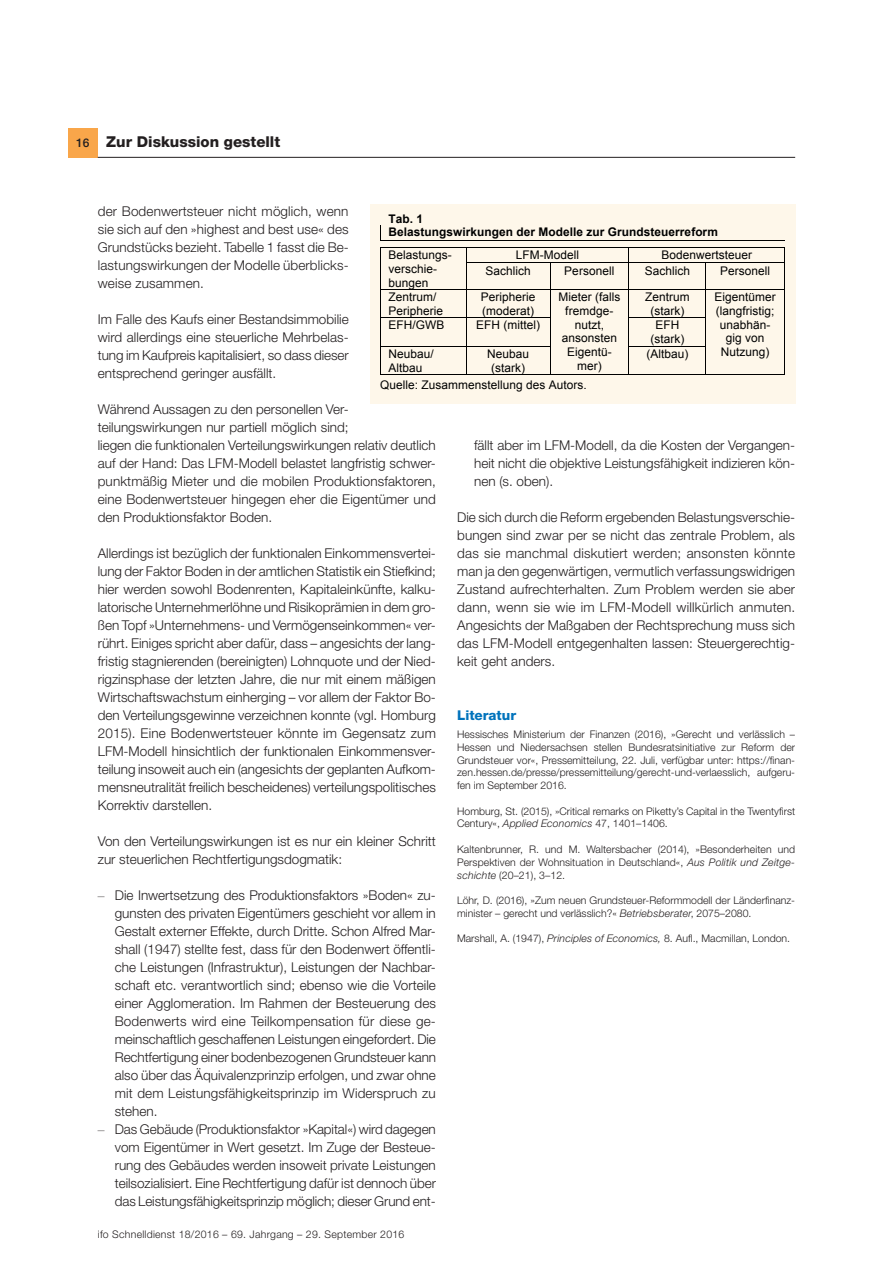
<style>
.page{position:relative;width:893px;height:1263px;background:#fff}
.page>*{position:absolute;margin:0;border:0;box-sizing:border-box;transform-origin:0 0}
.t1{font:800 15px "Helvetica Neue LT Std";color:#231f20}
.Fliesstext{font:300 13.5px/18px "Helvetica Neue LT Std";color:#231f20;text-align:justify}
.Überschrift_9_pt{font:800 13.5px "Helvetica Neue LT Std";color:#0073bc}
.t2{font:11.85px/13.8px "Arial";letter-spacing:.005em;color:#000;text-align:center}
.t3{font:700 11.85px/13.6px "Arial";letter-spacing:.005em;color:#000}
.Literatur{font:300 10.5px/12.8px "Helvetica Neue LT Std";color:#231f20;text-align:justify}
.Literatur-2{font:300 10.5px "Helvetica Neue LT Std";letter-spacing:.025em;color:#231f20}
.s1{font-weight:500;font-size:12px}
.s2{font-family:"Times New Roman MT Std";font-weight:400}
.s3{font-style:italic}
</style>
<div class="page">
<div style="left:68px;top:128px;width:30px;height:30px;background:#f9a64a"></div>
<hr style="left:98px;top:157px;width:697px;height:1px;background:#231f20">
<div style="left:370px;top:204px;width:425px;height:200px;background:#fef7ea"></div>
<hr style="left:381px;top:240px;width:404px;height:1px;background:#000">
<svg style="left:380px;top:225px;width:1px;height:16px"></svg>
<hr style="left:381px;top:247px;width:85px;height:1px;background:#000">
<hr style="left:467px;top:247px;width:161px;height:1px;background:#000">
<hr style="left:629px;top:247px;width:155px;height:1px;background:#000">
<hr style="left:467px;top:262px;width:83px;height:1px;background:#000">
<hr style="left:551px;top:262px;width:77px;height:1px;background:#000">
<hr style="left:629px;top:262px;width:76px;height:1px;background:#000">
<hr style="left:706px;top:262px;width:78px;height:1px;background:#000">
<hr style="left:381px;top:289px;width:85px;height:1px;background:#000">
<hr style="left:467px;top:289px;width:83px;height:1px;background:#000">
<hr style="left:551px;top:289px;width:77px;height:1px;background:#000">
<hr style="left:629px;top:289px;width:76px;height:1px;background:#000">
<hr style="left:706px;top:289px;width:78px;height:1px;background:#000">
<hr style="left:381px;top:318px;width:85px;height:1px;background:#000">
<hr style="left:467px;top:318px;width:83px;height:1px;background:#000">
<hr style="left:629px;top:318px;width:76px;height:1px;background:#000">
<hr style="left:381px;top:346px;width:85px;height:1px;background:#000">
<hr style="left:467px;top:346px;width:83px;height:1px;background:#000">
<hr style="left:629px;top:346px;width:76px;height:1px;background:#000">
<svg style="left:380px;top:247px;width:1px;height:128px"></svg>
<hr style="left:381px;top:374px;width:85px;height:1px;background:#000">
<svg style="left:466px;top:247px;width:1px;height:128px"></svg>
<hr style="left:467px;top:374px;width:83px;height:1px;background:#000">
<svg style="left:550px;top:262px;width:1px;height:113px"></svg>
<hr style="left:551px;top:374px;width:77px;height:1px;background:#000">
<svg style="left:628px;top:247px;width:1px;height:128px"></svg>
<hr style="left:629px;top:374px;width:76px;height:1px;background:#000">
<svg style="left:705px;top:262px;width:1px;height:113px"></svg>
<hr style="left:706px;top:374px;width:78px;height:1px;background:#000">
<svg style="left:784px;top:247px;width:1px;height:128px"></svg>
<p class="t1" style="left:76px;top:132px;width:205px"><span class="s1">16</span> Zur Diskussion gestellt</p>
<p class="Fliesstext" style="left:98px;top:202px;width:252px">der Bodenwertsteuer nicht möglich, wenn sie sich auf den »highest and best use« des Grundstücks bezieht. Tabelle 1 fasst die Be&shy;lastungswirkungen der Modelle überblicks&shy;weise zusammen.</p>
<p class="Fliesstext" style="left:98px;top:310px;width:252px">Im Falle des Kaufs einer Bestandsimmobilie wird allerdings eine steuerliche Mehrbelas&shy;tung im Kaufpreis kapitalisiert, so dass dieser entsprechend geringer ausfällt.</p>
<p class="Fliesstext" style="left:98px;top:400px;width:340px;text-align:left">Während Aussagen zu den personellen Ver&shy;teilungswirkungen nur partiell möglich sind;<br>liegen die funktionalen Verteilungswirkungen relativ deutlich auf der Hand: Das LFM-Modell belastet langfristig schwer&shy;punktmäßig Mieter und die mobilen Produktionsfaktoren, eine Bodenwertsteuer hingegen eher die Eigentümer und den Produktionsfaktor Boden.</p>
<p class="Fliesstext" style="left:98px;top:544px;width:340px">Allerdings ist bezüglich der funktionalen Einkommensvertei&shy;lung der Faktor Boden in der amtlichen Statistik ein Stiefkind; hier werden sowohl Bodenrenten, Kapitaleinkünfte, kalku&shy;latorische Unternehmerlöhne und Risikoprämien in dem gro&shy;ßen Topf »Unternehmens- und Vermögenseinkommen« ver&shy;rührt. Einiges spricht aber dafür, dass – angesichts der lang&shy;fristig stagnierenden (bereinigten) Lohnquote und der Nied&shy;rigzinsphase der letzten Jahre, die nur mit einem mäßigen Wirtschaftswachstum einherging – vor allem der Faktor Bo&shy;den Verteilungsgewinne verzeichnen konnte (vgl. Homburg 2015). Eine Bodenwertsteuer könnte im Gegensatz zum LFM-Modell hinsichtlich der funktionalen Einkommensver&shy;teilung insoweit auch ein (angesichts der geplanten Aufkom&shy;mensneutralität freilich bescheidenes) verteilungspolitisches Korrektiv darstellen.</p>
<p class="Fliesstext" style="left:98px;top:832px;width:340px">Von den Verteilungswirkungen ist es nur ein kleiner Schritt zur steuerlichen Rechtfertigungsdogmatik:</p>
<p class="Fliesstext" style="left:115px;top:886px;width:323px;text-indent:-17px"><span class="s2">–</span> Die Inwertsetzung des Produktionsfaktors »Boden« zu&shy;gunsten des privaten Eigentümers geschieht vor allem in Gestalt externer Effekte, durch Dritte. Schon Alfred Mar&shy;shall (1947) stellte fest, dass für den Bodenwert öffentli&shy;che Leistungen (Infrastruktur), Leistungen der Nachbar&shy;schaft etc. verantwortlich sind; ebenso wie die Vorteile einer Agglomeration. Im Rahmen der Besteuerung des Bodenwerts wird eine Teilkompensation für diese ge&shy;meinschaftlich geschaffenen Leistungen eingefordert. Die Rechtfertigung einer bodenbezogenen Grundsteuer kann also über das Äquivalenzprinzip erfolgen, und zwar ohne mit dem Leistungsfähigkeitsprinzip im Widerspruch zu stehen.</p>
<p class="Fliesstext" style="left:115px;top:1120px;width:323px;text-indent:-17px"><span class="s2">–</span> Das Gebäude (Produktionsfaktor »Kapital«) wird dagegen vom Eigentümer in Wert gesetzt. Im Zuge der Besteue&shy;rung des Gebäudes werden insoweit private Leistungen teilsozialisiert. Eine Rechtfertigung dafür ist dennoch über das Leistungsfähigkeitsprinzip möglich; dieser Grund ent-</p>
<p class="t3" style="left:389px;top:211px;width:331px">Tab. 1<br>Belastungswirkungen der Modelle zur Grundsteuerreform</p>
<p class="t2" style="left:389px;top:248px;width:65px;text-align:left">Belastungs&shy;verschie&shy;bungen</p>
<p class="t2" style="left:516px;top:248px;width:65px">LFM-Modell</p>
<p class="t2" style="left:661px;top:248px;width:92px">Bodenwertsteuer</p>
<p class="t2" style="left:485px;top:264px;width:47px">Sachlich</p>
<p class="t2" style="left:564px;top:264px;width:52px">Personell</p>
<p class="t2" style="left:645px;top:264px;width:47px">Sachlich</p>
<p class="t2" style="left:720px;top:264px;width:52px">Personell</p>
<p class="t2" style="left:389px;top:290px;width:56px;text-align:left">Zentrum/<br>Peripherie</p>
<p class="t2" style="left:481px;top:290px;width:56px;text-align:left">Peripherie (moderat)</p>
<p class="t2" style="left:558px;top:290px;width:64px">Mieter (falls fremdge&shy;nutzt, ansonsten<br>Eigentü&shy;mer)</p>
<p class="t2" style="left:645px;top:290px;width:46px">Zentrum (stark)</p>
<p class="t2" style="left:714px;top:290px;width:63px">Eigentümer (langfristig; unabhän&shy;gig von<br>Nutzung)</p>
<p class="t2" style="left:389px;top:318px;width:57px">EFH/GWB</p>
<p class="t2" style="left:476px;top:318px;width:65px">EFH (mittel)</p>
<p class="t2" style="left:650px;top:318px;width:35px">EFH (stark)</p>
<p class="t2" style="left:389px;top:347px;width:47px;text-align:left">Neubau/<br>Altbau</p>
<p class="t2" style="left:487px;top:347px;width:43px">Neubau (stark)</p>
<p class="t2" style="left:646px;top:347px;width:43px">(Altbau)</p>
<p class="t2" style="left:380px;top:378px;width:208px">Quelle: Zusammenstellung des Autors.</p>
<p class="Fliesstext" style="left:474px;top:436px;width:323px">fällt aber im LFM-Modell, da die Kosten der Vergangen&shy;heit nicht die objektive Leistungsfähigkeit indizieren kön&shy;nen (s. oben).</p>
<p class="Fliesstext" style="left:457px;top:508px;width:340px">Die sich durch die Reform ergebenden Belastungsverschie&shy;bungen sind zwar per se nicht das zentrale Problem, als das sie manchmal diskutiert werden; ansonsten könnte man ja den gegenwärtigen, vermutlich verfassungswidrigen Zustand aufrechterhalten. Zum Problem werden sie aber dann, wenn sie wie im LFM-Modell willkürlich anmuten.<br>Angesichts der Maßgaben der Rechtsprechung muss sich das LFM-Modell entgegenhalten lassen: Steuergerechtig&shy;keit geht anders.</p>
<p class="Überschrift_9_pt" style="left:457px;top:707px;width:61px">Literatur</p>
<p class="Literatur" style="left:457px;top:728px;width:340px">Hessisches Ministerium der Finanzen (2016), »Gerecht und verlässlich – Hessen und Niedersachsen stellen Bundesratsinitiative zur Reform der Grundsteuer vor«, Pressemitteilung, 22. Juli, verfügbar unter: https://finan&shy;zen.hessen.de/presse/pressemitteilung/gerecht-und-verlaesslich, aufgeru&shy;fen im September 2016.</p>
<p class="Literatur" style="left:457px;top:804px;width:340px">Homburg, St. (2015), »Critical remarks on Piketty’s Capital in the Twentyfirst<br>Century«, <span class="s3">Applied Economics</span> 47, 1401–1406.</p>
<p class="Literatur" style="left:457px;top:843px;width:340px">Kaltenbrunner, R. und M. Waltersbacher (2014), »Besonderheiten und Perspektiven der Wohnsituation in Deutschland«, <span class="s3">Aus Politik und Zeitge&shy;schichte</span> (20–21), 3–12.</p>
<p class="Literatur" style="left:457px;top:894px;width:340px">Löhr, D. (2016), »Zum neuen Grundsteuer-Reformmodell der Länderfinanz&shy;minister – gerecht und verlässlich?« <span class="s3">Betriebsberater</span>, 2075–2080.</p>
<p class="Literatur" style="left:457px;top:932px;width:335px">Marshall, A. (1947), <span class="s3">Principles of Economics,</span> 8. Aufl., Macmillan, London.</p>
<p class="Literatur-2" style="left:98px;top:1228px;width:308px">ifo Schnelldienst 18/2016 – 69. Jahrgang – 29. September 2016</p>
</div>
